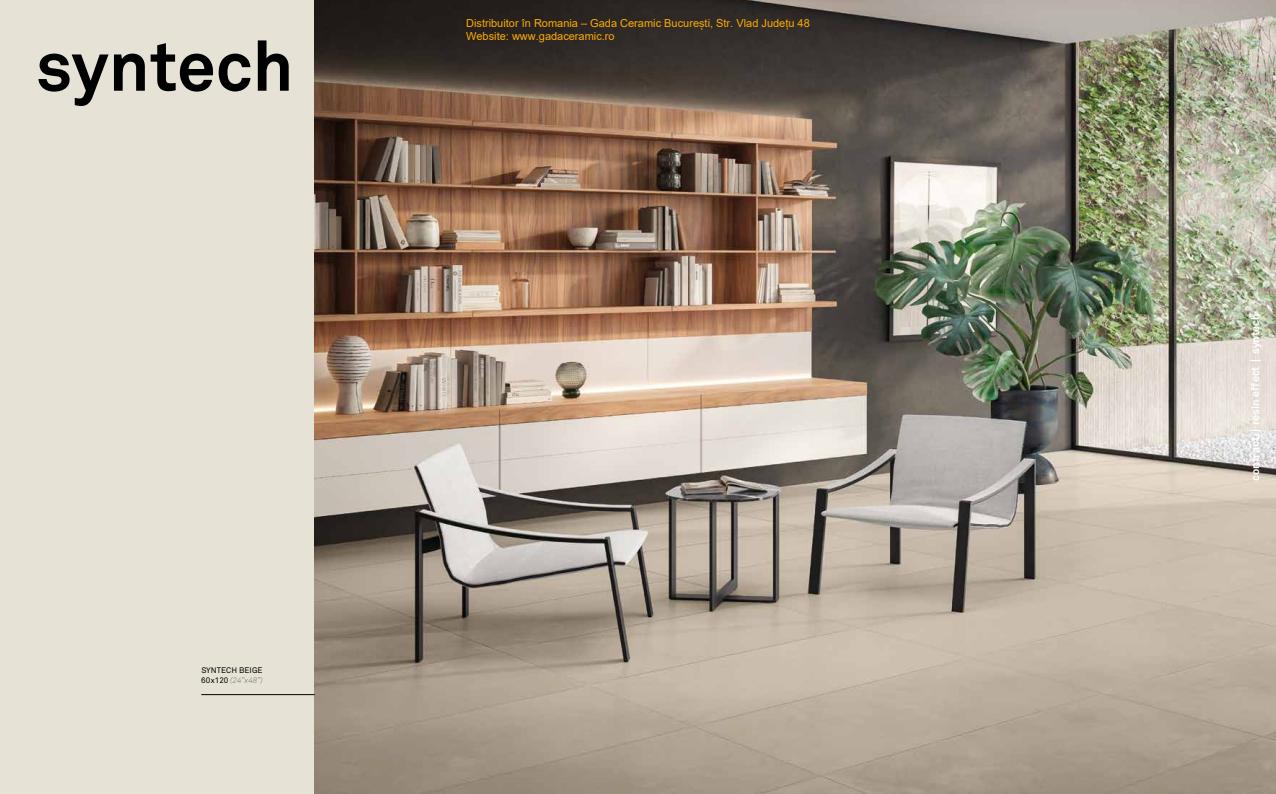
<style>
.page{position:relative;width:1276px;height:794px;background:#e6e3d6}
.page>*{position:absolute;margin:0;border:0;box-sizing:border-box;transform-origin:0 0}
.t1{font:700 69.7px "Akkurat Std";letter-spacing:-.005em;color:#000}
.t2{font:11px/13.2px "Arial";color:#ffab00}
.t3{font:700 11px "Akkurat Std";color:#fff}
.t4{font:8px/10px "Akkurat Std";letter-spacing:.01em;color:#000}
.s1{font-weight:300;font-style:italic;color:#6f6d69}
</style>
<div class="page">
<img style="left:315px;top:0;width:961px;height:794px">
<hr style="left:201px;top:694px;width:114px;height:1px;background:#000">
<h1 class="t1" style="left:36px;top:23px;width:259px">syntech</h1>
<p class="t2" style="left:466px;top:16px;width:345px">Distribuitor în Romania – Gada Ceramic București, Str. Vlad Județu 48<br>Website: www.gadaceramic.ro</p>
<p class="t4" style="left:201px;top:665px;width:63px">SYNTECH BEIGE<br>60x120 <span class="s1">(24”x48”)</span></p>
<p class="t3" style="left:1248px;top:480px;width:169px;rotate:-90deg">contract | resin effect | syntech</p>
</div>
